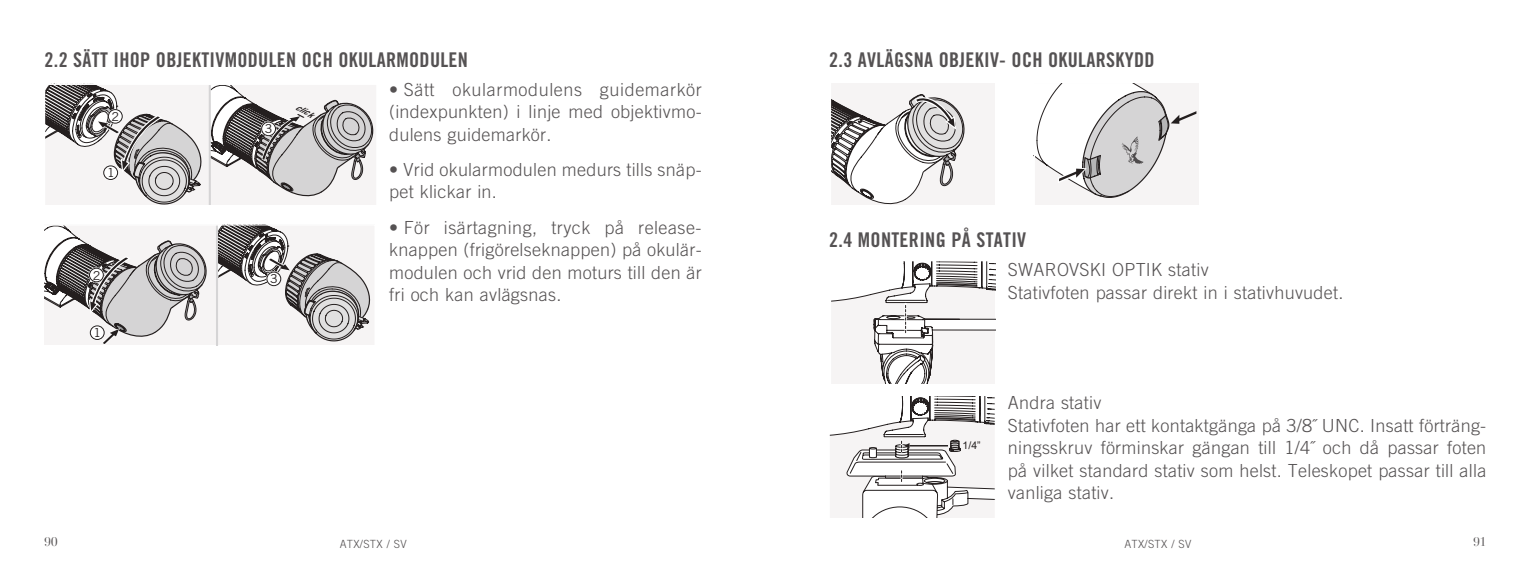
<style>
.page{position:relative;width:1531px;height:575px;background:#fff}
.page>*{position:absolute;margin:0;border:0;box-sizing:border-box;transform-origin:0 0}
.t1{font:20.25px "Trade Gothic Bold Cond Twenty";letter-spacing:.015em;color:#555253}
.t2{font:300 18px/22.5px "Trade Gothic";letter-spacing:.015em;color:#555253}
.t3{font:12.38px "Trade Gothic";color:#241f1f}
.t4{font:12.38px "Didot LH";color:#555253}
.t5{font:300 11.25px "Trade Gothic";letter-spacing:.025em;color:#555253}
.t6{font:10.58px "Arial";color:#241f1f}
.t7{font:italic 8.78px "Trade Gothic Bold Cond Twenty Bold";color:#241f1f;scale:1.17 1}
</style>
<div class="page">
<svg style="left:45px;top:224px;width:329px;height:120px"></svg>
<svg style="left:45px;top:85px;width:331px;height:119px"></svg>
<svg style="left:831px;top:83px;width:164px;height:121px"></svg>
<svg style="left:1033px;top:83px;width:166px;height:121px"></svg>
<svg style="left:831px;top:261px;width:164px;height:122px"></svg>
<svg style="left:829px;top:396px;width:166px;height:121px"></svg>
<p class="t1" style="left:45px;top:47px;width:425px">2.2 SÄTT IHOP OBJEKTIVMODULEN OCH OKULARMODULEN</p>
<p class="t2" style="left:389px;top:77px;width:314px;text-align:justify">• Sätt okularmodulens guidemarkör (indexpunkten) i linje med objektivmo&shy;dulens guidemarkör.</p>
<p class="t2" style="left:389px;top:158px;width:314px">• Vrid okularmodulen medurs tills snäp&shy;pet klickar in.</p>
<p class="t2" style="left:389px;top:216px;width:314px;text-align:justify">• För isärtagning, tryck på release&shy;knappen (frigörelseknappen) på okulär&shy;modulen och vrid den moturs till den är fri och kan avlägsnas.</p>
<p class="t3" style="left:94px;top:324px;width:9px">1</p>
<p class="t7" style="left:299px;top:101px;width:17px;rotate:29deg">click</p>
<p class="t3" style="left:112px;top:108px;width:9px">2</p>
<p class="t3" style="left:265px;top:121px;width:9px">3</p>
<p class="t3" style="left:107px;top:165px;width:9px">1</p>
<p class="t3" style="left:93px;top:267px;width:9px">2</p>
<p class="t3" style="left:270px;top:270px;width:9px">3</p>
<p class="t1" style="left:829px;top:47px;width:327px">2.3 AVLÄGSNA OBJEKIV- OCH OKULARSKYDD</p>
<p class="t1" style="left:829px;top:227px;width:198px">2.4 MONTERING PÅ STATIV</p>
<p class="t2" style="left:1008px;top:258px;width:337px">SWAROVSKI OPTIK stativ<br>Stativfoten passar direkt in i stativhuvudet.</p>
<p class="t6" style="left:962px;top:439px;width:20px">1/4”</p>
<p class="t2" style="left:1008px;top:390px;width:480px">Andra stativ<br>Stativfoten har ett kontaktgänga på 3/8˝ UNC. Insatt förträng&shy;ningsskruv förminskar gängan till 1/4˝ och då passar foten på vilket standard stativ som helst. Teleskopet passar till alla vanliga stativ.</p>
<p class="t4" style="left:45px;top:533px;width:14px">90</p>
<p class="t5" style="left:393px;top:536px;width:16px">DE</p>
<p class="t5" style="left:1124px;top:536px;width:68px">ATX/STX / SV</p>
<p class="t4" style="left:1473px;top:533px;width:14px">91</p>
<p class="t5" style="left:340px;top:536px;width:68px">ATX/STX / SV</p>
<p class="t5" style="left:1178px;top:536px;width:16px">DE</p>
</div>
